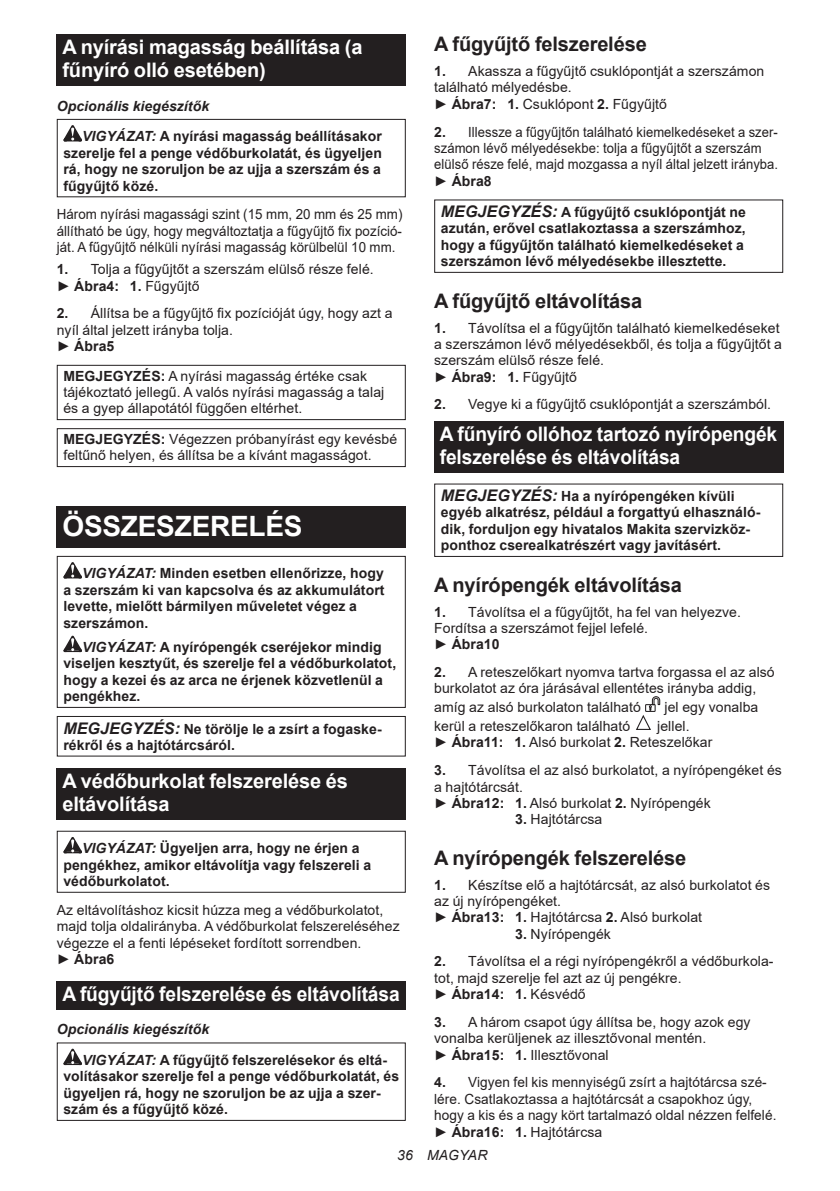
<style>
.page{position:relative;width:840px;height:1191px;background:#fff}
.page>*{position:absolute;margin:0;border:0;box-sizing:border-box;transform-origin:0 0}
.t1{font:700 28px "Arial";letter-spacing:-.01em;color:#fff}
.t2{font:700 20px/23.4px "Arial";letter-spacing:-.01em;color:#fff;scale:.96 1}
.t3{font:700 20px "Arial";letter-spacing:-.01em;color:#231f20}
.t4{font:700 20px/23.4px "Arial";letter-spacing:-.01em;color:#fff}
.t5{font:14px/16.4px "Arial";letter-spacing:.005em;color:#231f20}
.t6{font:700 14px/16.4px "Arial";letter-spacing:.005em;color:#231f20}
.t7{font:14px/16.4px "Arial";letter-spacing:.005em;color:#231f20;scale:.93 1}
.t8{font:14px/16.4px "Arial";letter-spacing:.005em;color:#231f20;text-align:justify;scale:.95 1}
.t9{font:italic 700 14px/30.6px "Arial";letter-spacing:.005em;color:#231f20}
.t10{font:italic 14px "Arial";letter-spacing:.005em;color:#231f20}
.s1{font-style:normal}
.s2{font-weight:700}
.s3{font-style:italic}
.s4{font-style:italic;font-size:16px}
</style>
<div class="page">
<div style="left:57px;top:34px;width:348px;height:52px;background:#231f20"></div>
<svg style="left:63px;top:125px;width:19px;height:16px"></svg>
<div style="left:57px;top:119px;width:348px;height:78px;border:1px solid #231f20"></div>
<div style="left:57px;top:365px;width:348px;height:55px;border:1px solid #231f20"></div>
<div style="left:57px;top:428px;width:348px;height:39px;border:1px solid #231f20"></div>
<div style="left:57px;top:507px;width:348px;height:41px;background:#231f20"></div>
<svg style="left:63px;top:562px;width:19px;height:16px"></svg>
<svg style="left:63px;top:635px;width:19px;height:17px"></svg>
<div style="left:57px;top:556px;width:348px;height:152px;border:1px solid #231f20"></div>
<div style="left:57px;top:716px;width:348px;height:40px;border:1px solid #231f20"></div>
<div style="left:57px;top:768px;width:348px;height:52px;background:#231f20"></div>
<svg style="left:63px;top:837px;width:19px;height:16px"></svg>
<div style="left:57px;top:830px;width:348px;height:62px;border:1px solid #231f20"></div>
<div style="left:57px;top:981px;width:348px;height:28px;background:#231f20"></div>
<svg style="left:63px;top:1048px;width:19px;height:17px"></svg>
<div style="left:434px;top:199px;width:348px;height:74px;border:1px solid #231f20"></div>
<div style="left:434px;top:421px;width:348px;height:51px;background:#231f20"></div>
<div style="left:434px;top:483px;width:348px;height:74px;border:1px solid #231f20"></div>
<svg style="left:636px;top:696px;width:24px;height:34px"></svg>
<h2 class="t4" style="left:62px;top:36px;width:301px">A nyírási magasság beállítása (a fűnyíró olló esetében)</h2>
<p class="t9" style="left:82px;top:91px;width:301px;text-indent:-25px">Opcionális kiegészítők<br>VIGYÁZAT: <span class="s1">A nyírási magasság beállításakor</span></p>
<p class="t6" style="left:63px;top:145px;width:320px;text-align:justify">szerelje fel a penge védőburkolatát, és ügyeljen rá, hogy ne szoruljon be az ujja a szerszám és a fűgyűjtő közé.</p>
<p class="t8" style="left:57px;top:206px;width:365px">Három nyírási magassági szint (15 mm, 20 mm és 25 mm) állítható be úgy, hogy megváltoztatja a fűgyűjtő fix pozíció&shy;ját. A fűgyűjtő nélküli nyírási magasság körülbelül 10 mm.</p>
<p class="t5" style="left:57px;top:261px;width:318px"><span class="s2">1.</span> Tolja a fűgyűjtőt a szerszám elülső része felé. ► <span class="s2">Ábra4: 1.</span> Fűgyűjtő</p>
<p class="t5" style="left:57px;top:305px;width:337px"><span class="s2">2.</span> Állítsa be a fűgyűjtő fix pozícióját úgy, hogy azt a nyíl által jelzett irányba tolja.<br>► <span class="s2">Ábra5</span></p>
<p class="t5" style="left:63px;top:367px;width:322px"><span class="s2">MEGJEGYZÉS:</span> A nyírási magasság értéke csak tájékoztató jellegű. A valós nyírási magasság a talaj és a gyep állapotától függően eltérhet.</p>
<p class="t5" style="left:63px;top:431px;width:335px"><span class="s2">MEGJEGYZÉS:</span> Végezzen próbanyírást egy kevésbé feltűnő helyen, és állítsa be a kívánt magasságot.</p>
<h1 class="t1" style="left:62px;top:507px;width:241px">ÖSSZESZERELÉS</h1>
<p class="t6" style="left:63px;top:565px;width:322px;text-indent:19px"><span class="s3">VIGYÁZAT:</span> Minden esetben ellenőrizze, hogy a szerszám ki van kapcsolva és az akkumulátort levette, mielőtt bármilyen műveletet végez a szerszámon.</p>
<p class="t6" style="left:63px;top:639px;width:334px;text-indent:19px"><span class="s3">VIGYÁZAT:</span> A nyírópengék cseréjekor mindig viseljen kesztyűt, és szerelje fel a védőburkolatot, hogy a kezei és az arca ne érjenek közvetlenül a pengékhez.</p>
<p class="t6" style="left:63px;top:720px;width:319px"><span class="s4">MEGJEGYZÉS:</span> Ne törölje le a zsírt a fogaske&shy;rékről és a hajtótárcsáról.</p>
<h2 class="t4" style="left:62px;top:769px;width:287px">A védőburkolat felszerelése és eltávolítása</h2>
<p class="t6" style="left:63px;top:840px;width:309px;text-indent:19px"><span class="s3">VIGYÁZAT:</span> Ügyeljen arra, hogy ne érjen a pengékhez, amikor eltávolítja vagy felszereli a védőburkolatot.</p>
<p class="t5" style="left:57px;top:901px;width:344px">Az eltávolításhoz kicsit húzza meg a védőburkolatot, majd tolja oldalirányba. A védőburkolat felszereléséhez végezze el a fenti lépéseket fordított sorrendben.<br>► <span class="s2">Ábra6</span></p>
<h2 class="t2" style="left:62px;top:982px;width:352px">A fűgyűjtő felszerelése és eltávolítása</h2>
<p class="t6" style="left:82px;top:1014px;width:306px;line-height:30.6px;text-indent:-25px"><span class="s3">Opcionális kiegészítők<br>VIGYÁZAT:</span> A fűgyűjtő felszerelésekor és eltá-</p>
<p class="t6" style="left:63px;top:1068px;width:337px">volításakor szerelje fel a penge védőburkolatát, és ügyeljen rá, hogy ne szoruljon be az ujja a szer&shy;szám és a fűgyűjtő közé.</p>
<h2 class="t3" style="left:434px;top:30px;width:214px">A fűgyűjtő felszerelése</h2>
<p class="t5" style="left:434px;top:63px;width:331px"><span class="s2">1.</span> Akassza a fűgyűjtő csuklópontját a szerszámon található mélyedésbe.<br>► <span class="s2">Ábra7: 1.</span> Csuklópont <span class="s2">2.</span> Fűgyűjtő</p>
<p class="t7" style="left:434px;top:123px;width:371px"><span class="s2">2.</span> Illessze a fűgyűjtőn található kiemelkedéseket a szer&shy;számon lévő mélyedésekbe: tolja a fűgyűjtőt a szerszám elülső része felé, majd mozgassa a nyíl által jelzett irányba. ► <span class="s2">Ábra8</span></p>
<p class="t6" style="left:440px;top:204px;width:306px"><span class="s4">MEGJEGYZÉS:</span> A fűgyűjtő csuklópontját ne azután, erővel csatlakoztassa a szerszámhoz, hogy a fűgyűjtőn található kiemelkedéseket a szerszámon lévő mélyedésekbe illesztette.</p>
<h2 class="t3" style="left:434px;top:286px;width:209px">A fűgyűjtő eltávolítása</h2>
<p class="t5" style="left:434px;top:319px;width:349px"><span class="s2">1.</span> Távolítsa el a fűgyűjtőn található kiemelkedéseket a szerszámon lévő mélyedésekből, és tolja a fűgyűjtőt a szerszám elülső része felé.<br>► <span class="s2">Ábra9: 1.</span> Fűgyűjtő</p>
<p class="t5" style="left:434px;top:396px;width:338px"><span class="s2">2.</span> Vegye ki a fűgyűjtő csuklópontját a szerszámból.</p>
<h2 class="t2" style="left:439px;top:422px;width:353px">A fűnyíró ollóhoz tartozó nyírópengék felszerelése és eltávolítása</h2>
<p class="t6" style="left:440px;top:488px;width:321px"><span class="s4">MEGJEGYZÉS:</span> Ha a nyírópengéken kívüli egyéb alkatrész, például a forgattyú elhasználó&shy;dik, forduljon egy hivatalos Makita szervizköz&shy;ponthoz cserealkatrészért vagy javításért.</p>
<h2 class="t3" style="left:434px;top:570px;width:249px">A nyírópengék eltávolítása</h2>
<p class="t5" style="left:434px;top:603px;width:308px"><span class="s2">1.</span> Távolítsa el a fűgyűjtőt, ha fel van helyezve.<br>Fordítsa a szerszámot fejjel lefelé.<br>► <span class="s2">Ábra10</span></p>
<p class="t5" style="left:434px;top:664px;width:342px"><span class="s2">2.</span> A reteszelőkart nyomva tartva forgassa el az alsó burkolatot az óra járásával ellentétes irányba addig,</p>
<p class="t5" style="left:434px;top:699px;width:208px">amíg az alsó burkolaton található</p>
<p class="t5" style="left:664px;top:699px;width:95px">jel egy vonalba</p>
<p class="t5" style="left:434px;top:718px;width:197px">kerül a reteszelőkaron található</p>
<p class="t5" style="left:434px;top:718px;width:279px;text-indent:223px">jellel.<br>► <span class="s2">Ábra11: 1.</span> Alsó burkolat <span class="s2">2.</span> Reteszelőkar</p>
<p class="t5" style="left:434px;top:762px;width:349px"><span class="s2">3.</span> Távolítsa el az alsó burkolatot, a nyírópengéket és a hajtótárcsát.<br>► <span class="s2">Ábra12: 1.</span> Alsó burkolat <span class="s2">2.</span> Nyírópengék</p>
<p class="t5" style="left:515px;top:811px;width:89px"><span class="s2">3.</span> Hajtótárcsa</p>
<h2 class="t3" style="left:434px;top:843px;width:253px">A nyírópengék felszerelése</h2>
<p class="t5" style="left:434px;top:876px;width:337px"><span class="s2">1.</span> Készítse elő a hajtótárcsát, az alsó burkolatot és az új nyírópengéket.<br>► <span class="s2">Ábra13: 1.</span> Hajtótárcsa <span class="s2">2.</span> Alsó burkolat</p>
<p class="t5" style="left:515px;top:925px;width:97px"><span class="s2">3.</span> Nyírópengék</p>
<p class="t5" style="left:434px;top:953px;width:341px"><span class="s2">2.</span> Távolítsa el a régi nyírópengékről a védőburkola&shy;tot, majd szerelje fel azt az új pengékre.<br>► <span class="s2">Ábra14: 1.</span> Késvédő</p>
<p class="t5" style="left:434px;top:1013px;width:318px"><span class="s2">3.</span> A három csapot úgy állítsa be, hogy azok egy vonalba kerüljenek az illesztővonal mentén.<br>► <span class="s2">Ábra15: 1.</span> Illesztővonal</p>
<p class="t5" style="left:434px;top:1074px;width:343px"><span class="s2">4.</span> Vigyen fel kis mennyiségű zsírt a hajtótárcsa szé&shy;lére. Csatlakoztassa a hajtótárcsát a csapokhoz úgy, hogy a kis és a nagy kört tartalmazó oldal nézzen felfelé. ► <span class="s2">Ábra16: 1.</span> Hajtótárcsa</p>
<p class="t10" style="left:397px;top:1146px;width:92px">36 MAGYAR</p>
</div>
